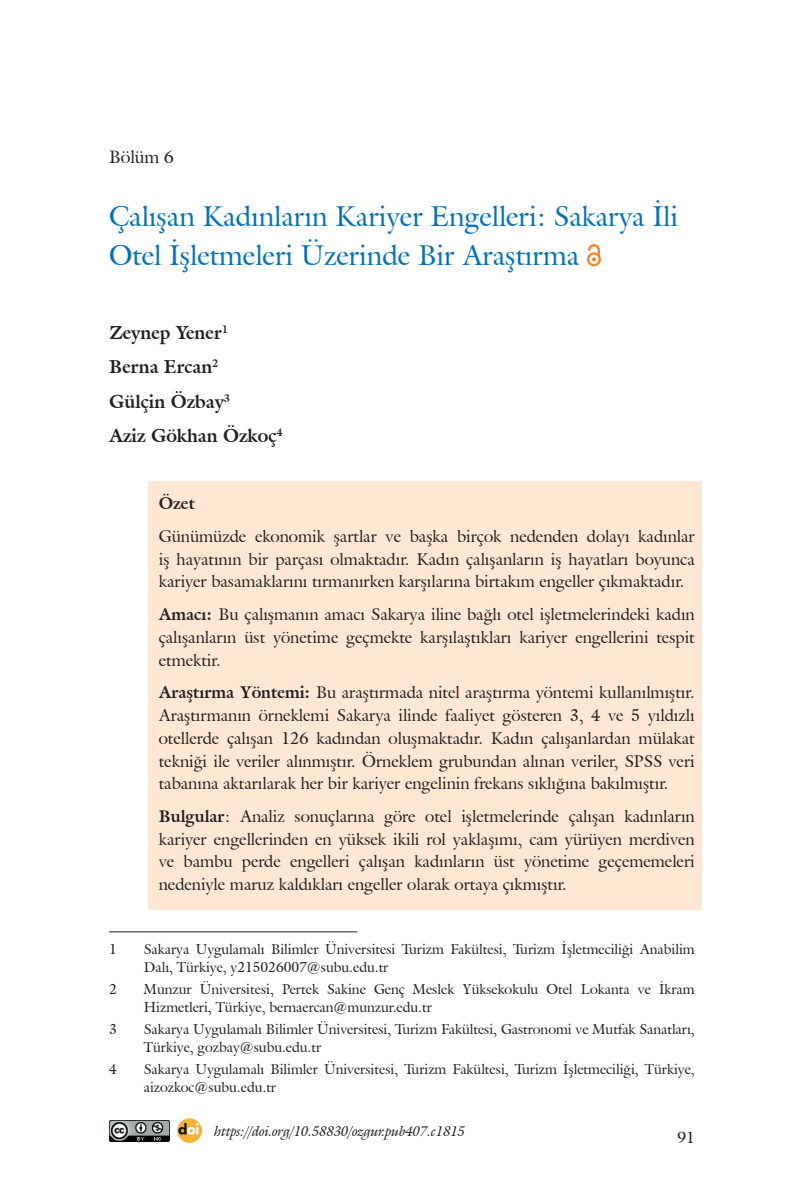
<style>
.page{position:relative;width:794px;height:1191px;background:#fff}
.page>*{position:absolute;margin:0;border:0;box-sizing:border-box;transform-origin:0 0}
.t1{font:28px/38.5px "Galliard IT Cby BT";color:#0072bc}
.t2{font:700 18.38px/34.5px "Galliard IT Cby BT";color:#231f20}
.t3{font:17.5px "Galliard IT Cby BT";color:#231f20}
.t4{font:16.62px/22.8px "Galliard IT Cby BT";color:#231f20;text-align:justify}
.t5{font:700 16.62px "Galliard IT Cby BT";color:#231f20}
.t6{font:15.75px "Galliard IT Cby BT";color:#231f20}
.t7{font:14px/17.5px "Galliard IT Cby BT";color:#231f20}
.t8{font:italic 14px "Galliard IT Cby BT";color:#231f20}
.s1{font-weight:700}
</style>
<div class="page">
<div style="left:148px;top:481px;width:554px;height:428px;background:#fee8d3"></div>
<svg style="left:587px;top:244px;width:14px;height:22px"></svg>
<hr style="left:109px;top:931px;width:248px;height:1px;background:#231f20">
<img style="left:109px;top:1120px;width:60px;height:21px">
<img style="left:177px;top:1118px;width:24px;height:24px">
<p class="t3" style="left:109px;top:145px;width:66px">Bölüm 6</p>
<h1 class="t1" style="left:109px;top:197px;width:570px">Çalışan Kadınların Kariyer Engelleri: Sakarya İli<br>Otel İşletmeleri Üzerinde Bir Araştırma</h1>
<p class="t2" style="left:109px;top:315px;width:175px">Zeynep Yener<sup>1<br></sup>Berna Ercan<sup>2<br></sup>Gülçin Özbay<sup>3<br></sup>Aziz Gökhan Özkoç<sup>4</sup></p>
<p class="t5" style="left:159px;top:492px;width:38px">Özet</p>
<p class="t4" style="left:159px;top:524px;width:537px">Günümüzde ekonomik şartlar ve başka birçok nedenden dolayı kadınlar iş hayatının bir parçası olmaktadır. Kadın çalışanların iş hayatları boyunca kariyer basamaklarını tırmanırken karşılarına birtakım engeller çıkmaktadır.</p>
<p class="t4" style="left:159px;top:603px;width:537px"><span class="s1">Amacı:</span> Bu çalışmanın amacı Sakarya iline bağlı otel işletmelerindeki kadın çalışanların üst yönetime geçmekte karşılaştıkları kariyer engellerini tespit etmektir.</p>
<p class="t4" style="left:159px;top:681px;width:537px"><span class="s1">Araştırma Yöntemi:</span> Bu araştırmada nitel araştırma yöntemi kullanılmıştır.<br>Araştırmanın örneklemi Sakarya ilinde faaliyet gösteren 3, 4 ve 5 yıldızlı otellerde çalışan 126 kadından oluşmaktadır. Kadın çalışanlardan mülakat tekniği ile veriler alınmıştır. Örneklem grubundan alınan veriler, SPSS veri tabanına aktarılarak her bir kariyer engelinin frekans sıklığına bakılmıştır.</p>
<p class="t4" style="left:159px;top:804px;width:537px"><span class="s1">Bulgular</span>: Analiz sonuçlarına göre otel işletmelerinde çalışan kadınların kariyer engellerinden en yüksek ikili rol yaklaşımı, cam yürüyen merdiven ve bambu perde engelleri çalışan kadınların üst yönetime geçememeleri nedeniyle maruz kaldıkları engeller olarak ortaya çıkmıştır.</p>
<p class="t7" style="left:109px;top:940px;width:9px">1</p>
<p class="t7" style="left:144px;top:940px;width:552px">Sakarya Uygulamalı Bilimler Üniversitesi Turizm Fakültesi, Turizm İşletmeciliği Anabilim<br>Dalı, Türkiye, y215026007@subu.edu.tr</p>
<p class="t7" style="left:109px;top:980px;width:9px">2</p>
<p class="t7" style="left:144px;top:980px;width:552px">Munzur Üniversitesi, Pertek Sakine Genç Meslek Yüksekokulu Otel Lokanta ve İkram<br>Hizmetleri, Türkiye, bernaercan@munzur.edu.tr</p>
<p class="t7" style="left:109px;top:1020px;width:9px">3</p>
<p class="t7" style="left:144px;top:1020px;width:552px">Sakarya Uygulamalı Bilimler Üniversitesi, Turizm Fakültesi, Gastronomi ve Mutfak Sanatları,<br>Türkiye, gozbay@subu.edu.tr</p>
<p class="t7" style="left:109px;top:1060px;width:9px">4</p>
<p class="t7" style="left:144px;top:1060px;width:552px">Sakarya Uygulamalı Bilimler Üniversitesi, Turizm Fakültesi, Turizm İşletmeciliği, Türkiye, aizozkoc@subu.edu.tr</p>
<p class="t8" style="left:214px;top:1121px;width:252px">https://doi.org/10.58830/ozgur.pub407.c1815</p>
<p class="t6" style="left:677px;top:1127px;width:19px">91</p>
</div>
